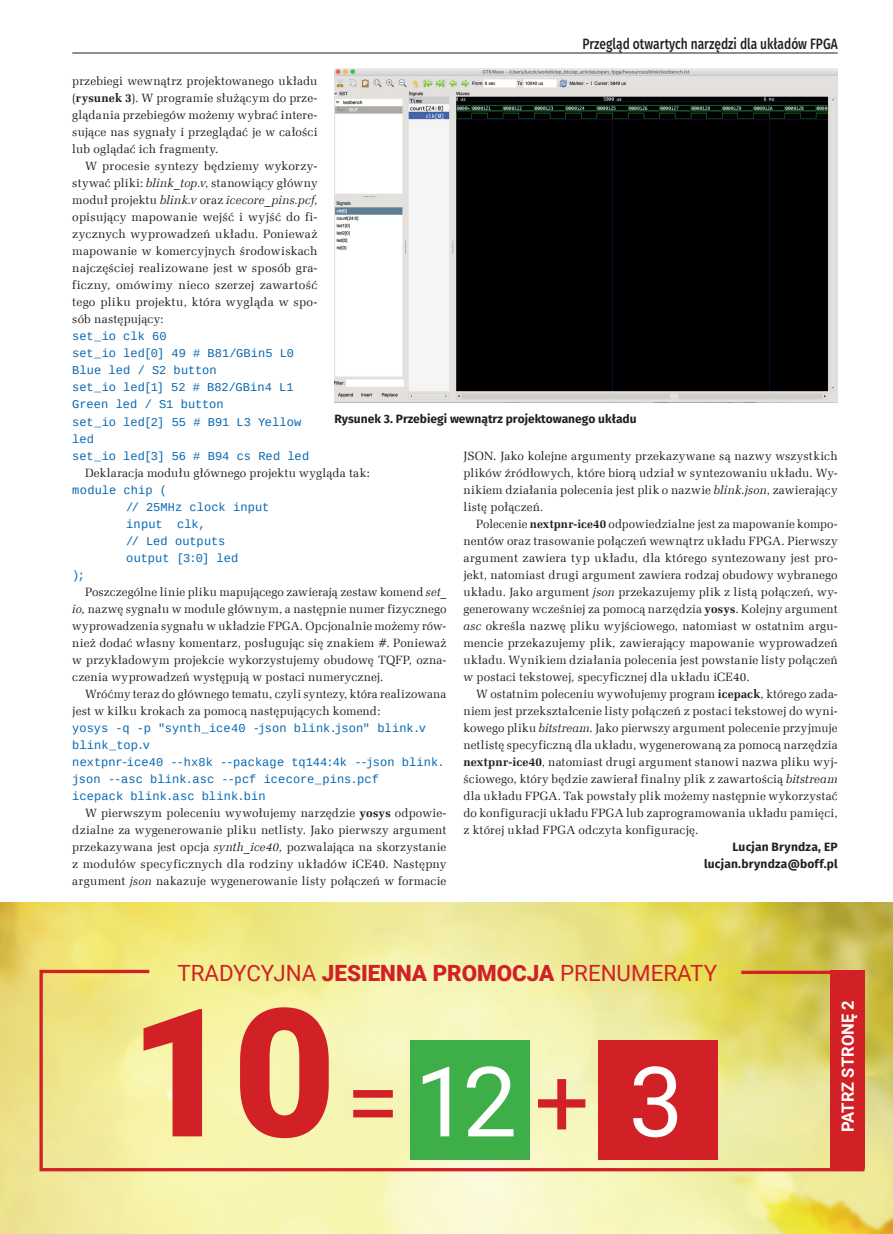
<style>
.page{position:relative;width:893px;height:1234px;background:#fff}
.page>*{position:absolute;margin:0;border:0;box-sizing:border-box;transform-origin:0 0}
.t1{font:900 178.95px "Roboto";color:#d12126}
.t2{font:97.2px "Roboto";color:#fff}
.t3{font:22.35px "Roboto";color:#d12126}
.t4{font:700 16.8px "Roboto";color:#fff}
.t5{font:500 15px "Fira Sans";color:#231f20;scale:.8 1}
._1_Body{font:12px/17px "Zapf Ellipt EU";letter-spacing:.015em;color:#231f20;text-align:justify}
._1_Body-2{font:12px/17px "Liberation Mono";letter-spacing:.005em;color:#0668b3}
._4_Podpis{font:700 12px "Fira Sans";color:#231f20}
._0_autor{font:700 12px "Fira Sans";letter-spacing:.015em;color:#231f20}
.s1{font-weight:700}
.s2{font-style:italic}
.s3{font-weight:900}
.s4{color:#d12126}
</style>
<div class="page">
<img style="left:0;top:902px;width:893px;height:331px">
<svg style="left:38px;top:967px;width:828px;height:205px"></svg>
<div style="left:410px;top:1040px;width:119px;height:119px;background:#3eae49"></div>
<div style="left:598px;top:1040px;width:119px;height:119px;background:#d12126"></div>
<div style="left:830px;top:970px;width:34px;height:198px;background:#d12126"></div>
<img style="left:334px;top:68px;width:504px;height:335px">
<hr style="left:72px;top:53px;width:766px;height:1px;background:#231f20">
<p class="t5" style="left:582px;top:32px;width:321px">Przegląd otwartych narzędzi dla układów FPGA</p>
<p class="_1_Body" style="left:72px;top:73px;width:247px">przebiegi wewnątrz projektowanego układu (<span class="s1">rysunek 3</span>). W programie służącym do prze&shy;glądania przebiegów możemy wybrać intere&shy;sujące nas sygnały i przeglądać je w całości lub oglądać ich fragmenty.</p>
<p class="_1_Body" style="left:72px;top:158px;width:247px;text-indent:13px">W procesie syntezy będziemy wykorzy&shy;stywać pliki: <span class="s2">blink_top.v</span>, stanowiący główny moduł projektu <span class="s2">blink.v</span> oraz <span class="s2">icecore_pins.pcf</span>, opisujący mapowanie wejść i wyjść do fi&shy;zycznych wyprowadzeń układu. Ponieważ mapowanie w komercyjnych środowiskach najczęściej realizowane jest w sposób gra&shy;ficzny, omówimy nieco szerzej zawartość tego pliku projektu, która wygląda w spo&shy;sób następujący:</p>
<p class="_1_Body-2" style="left:72px;top:328px;width:96px">set_io clk 60</p>
<p class="_1_Body-2" style="left:72px;top:345px;width:223px">set_io led[0] 49 # B81/GBin5 L0<br>Blue led / S2 button</p>
<p class="_1_Body-2" style="left:72px;top:379px;width:223px">set_io led[1] 52 # B82/GBin4 L1<br>Green led / S1 button</p>
<p class="_1_Body-2" style="left:72px;top:413px;width:231px">set_io led[2] 55 # B91 L3 Yellow led</p>
<p class="_1_Body-2" style="left:72px;top:447px;width:238px">set_io led[3] 56 # B94 cs Red led</p>
<p class="_1_Body" style="left:85px;top:464px;width:286px">Deklaracja modułu głównego projektu wygląda tak:</p>
<p class="_1_Body-2" style="left:72px;top:481px;width:96px">module chip (</p>
<p class="_1_Body-2" style="left:126px;top:498px;width:145px">// 25MHz clock input</p>
<p class="_1_Body-2" style="left:126px;top:515px;width:81px">input clk,</p>
<p class="_1_Body-2" style="left:126px;top:532px;width:101px">// Led outputs</p>
<p class="_1_Body-2" style="left:126px;top:549px;width:113px">output [3:0] led</p>
<p class="_1_Body-2" style="left:72px;top:566px;width:14px">);</p>
<p class="_1_Body" style="left:72px;top:583px;width:376px;text-indent:13px">Poszczególne linie pliku mapującego zawierają zestaw komend <span class="s2">set_ io,</span> nazwę sygnału w module głównym, a następnie numer fizycznego wyprowadzenia sygnału w układzie FPGA. Opcjonalnie możemy rów&shy;nież dodać własny komentarz, posługując się znakiem #. Ponieważ w przykładowym projekcie wykorzystujemy obudowę TQFP, ozna&shy;czenia wyprowadzeń występują w postaci numerycznej.</p>
<p class="_1_Body" style="left:72px;top:685px;width:376px;text-indent:13px">Wróćmy teraz do głównego tematu, czyli syntezy, która realizowana jest w kilku krokach za pomocą następujących komend:</p>
<p class="_1_Body-2" style="left:72px;top:719px;width:355px">yosys -q -p "synth_ice40 -json blink.json" blink.v blink_top.v</p>
<p class="_1_Body-2" style="left:72px;top:753px;width:374px">nextpnr-ice40 --hx8k --package tq144:4k --json blink. json --asc blink.asc --pcf icecore_pins.pcf</p>
<p class="_1_Body-2" style="left:72px;top:787px;width:195px">icepack blink.asc blink.bin</p>
<p class="_1_Body" style="left:72px;top:804px;width:376px;text-indent:13px">W pierwszym poleceniu wywołujemy narzędzie <span class="s1">yosys</span> odpowie&shy;dzialne za wygenerowanie pliku netlisty. Jako pierwszy argument przekazywana jest opcja <span class="s2">synth_ice40,</span> pozwalająca na skorzystanie z modułów specyficznych dla rodziny układów iCE40. Następny argument <span class="s2">json</span> nakazuje wygenerowanie listy połączeń w formacie</p>
<p class="_4_Podpis" style="left:334px;top:408px;width:304px">Rysunek 3. Przebiegi wewnątrz projektowanego układu</p>
<p class="_1_Body" style="left:463px;top:447px;width:376px">JSON. Jako kolejne argumenty przekazywane są nazwy wszystkich plików źródłowych, które biorą udział w syntezowaniu układu. Wy&shy;nikiem działania polecenia jest plik o nazwie <span class="s2">blink.json</span>, zawierający listę połączeń<span class="s2">.</span></p>
<p class="_1_Body" style="left:463px;top:515px;width:376px;text-indent:13px">Polecenie <span class="s1">nextpnr-ice40</span> odpowiedzialne jest za mapowanie kompo&shy;nentów oraz trasowanie połączeń wewnątrz układu FPGA. Pierwszy argument zawiera typ układu, dla którego syntezowany jest pro&shy;jekt, natomiast drugi argument zawiera rodzaj obudowy wybranego układu. Jako argument <span class="s2">json</span> przekazujemy plik z listą połączeń, wy&shy;generowany wcześniej za pomocą narzędzia <span class="s1">yosys</span>. Kolejny argument <span class="s2">asc</span> określa nazwę pliku wyjściowego, natomiast w ostatnim argu&shy;mencie przekazujemy plik, zawierający mapowanie wyprowadzeń układu. Wynikiem działania polecenia jest powstanie listy połączeń w postaci tekstowej, specyficznej dla układu iCE40.</p>
<p class="_1_Body" style="left:463px;top:685px;width:376px;text-indent:13px">W ostatnim poleceniu wywołujemy program <span class="s1">icepack</span>, którego zada&shy;niem jest przekształcenie listy połączeń z postaci tekstowej do wyni&shy;kowego pliku <span class="s2">bitstream</span>. Jako pierwszy argument polecenie przyjmuje netlistę specyficzną dla układu, wygenerowaną za pomocą narzędzia <span class="s1">nextpnr-ice40</span>, natomiast drugi argument stanowi nazwa pliku wyj&shy;ściowego, który będzie zawierał finalny plik z zawartością <span class="s2">bitstream </span>dla układu FPGA. Tak powstały plik możemy następnie wykorzystać do konfiguracji układu FPGA lub zaprogramowania układu pamięci, z której układ FPGA odczyta konfigurację.</p>
<p class="_0_autor" style="left:732px;top:836px;width:107px">Lucjan Bryndza, EP</p>
<p class="_0_autor" style="left:704px;top:853px;width:135px">lucjan.bryndza@boff.pl</p>
<p class="t3" style="left:177px;top:957px;width:541px">TRADYCYJNA <span class="s3">JESIENNA PROMOCJA</span> PRENUMERATY</p>
<p class="t1" style="left:129px;top:947px;width:209px">10</p>
<p class="t2" style="left:346px;top:1033px;width:339px"><span class="s4">=</span> 12 <span class="s4">+</span> 3</p>
<p class="t4" style="left:836px;top:1131px;width:133px;rotate:-90deg">PATRZ STRONĘ 2</p>
</div>
